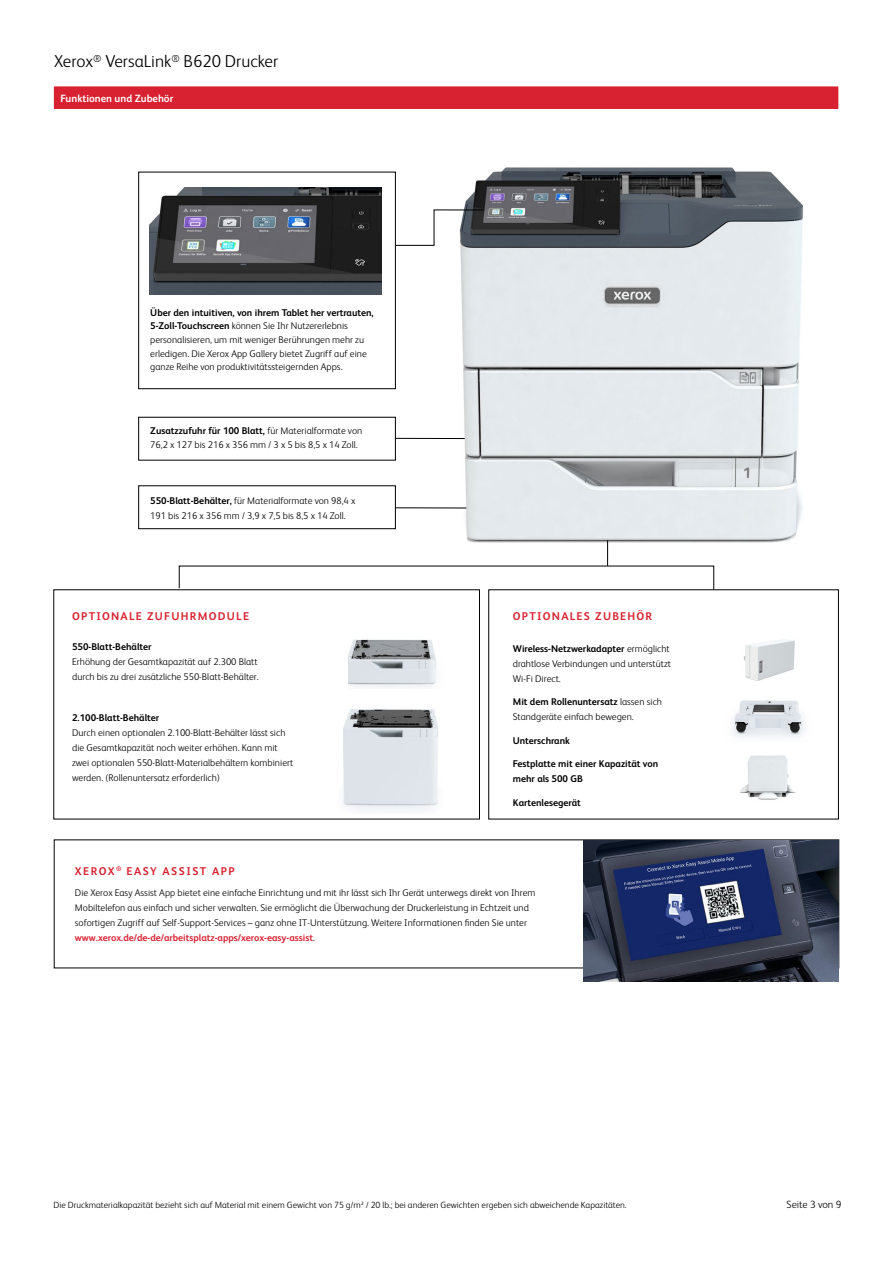
<style>
.page{position:relative;width:893px;height:1263px;background:#fff}
.page>*{position:absolute;margin:0;border:0;box-sizing:border-box;transform-origin:0 0}
.t1{font:300 17.25px "Xerox Sans";color:#000}
.t2{font:700 11.25px "Xerox Sans";letter-spacing:.11em;color:#d82231}
.t3{font:700 11.25px "Xerox Sans";letter-spacing:.13em;color:#d82231}
.t4{font:700 10.5px "Xerox Sans";color:#fff}
.t5{font:300 10.5px "Xerox Sans";color:#000}
.t6{font:300 9.75px/15px "Xerox Sans";color:#000}
.t7{font:700 9.75px/15px "Xerox Sans";color:#000}
.t8{font:300 9px "Xerox Sans";color:#000}
.s1{font-weight:700}
.s2{font-weight:700;color:#d82231}
</style>
<div class="page">
<img style="left:433px;top:167px;width:371px;height:407px">
<div style="left:54px;top:87px;width:784px;height:21px;background:#d92231"></div>
<hr style="left:54px;top:108px;width:784px;height:1px;background:#d92231">
<svg style="left:54px;top:839px;width:785px;height:129px"></svg>
<svg style="left:138px;top:172px;width:258px;height:217px"></svg>
<svg style="left:138px;top:417px;width:258px;height:43px"></svg>
<svg style="left:138px;top:485px;width:258px;height:44px"></svg>
<svg style="left:488px;top:589px;width:351px;height:230px"></svg>
<svg style="left:53px;top:589px;width:427px;height:230px"></svg>
<img style="left:584px;top:840px;width:255px;height:141px">
<svg style="left:179px;top:540px;width:535px;height:50px"></svg>
<img style="left:150px;top:187px;width:231px;height:108px">
<img style="left:348px;top:631px;width:96px;height:58px">
<img style="left:724px;top:696px;width:88px;height:47px">
<img style="left:338px;top:702px;width:105px;height:112px">
<img style="left:738px;top:631px;width:67px;height:58px">
<hr style="left:396px;top:438px;width:69px;height:1px;background:#000">
<hr style="left:396px;top:507px;width:70px;height:1px;background:#000">
<img style="left:731px;top:745px;width:66px;height:64px">
<svg style="left:395px;top:210px;width:90px;height:36px"></svg>
<h1 class="t1" style="left:54px;top:50px;width:226px">Xerox<sup>®</sup> VersaLink<sup>®</sup> B620 Drucker</h1>
<p class="t4" style="left:60px;top:91px;width:114px">Funktionen und Zubehör</p>
<p class="t6" style="left:150px;top:305px;width:225px;line-height:13.5px"><span class="s1">Über den intuitiven, von ihrem Tablet her vertrauten, 5-Zoll-Touchscreen</span> können Sie Ihr Nutzererlebnis personalisieren, um mit weniger Berührungen mehr zu erledigen. Die Xerox App Gallery bietet Zugriff auf eine ganze Reihe von produktivitätssteigernden Apps.</p>
<p class="t6" style="left:150px;top:424px;width:213px;line-height:13.5px"><span class="s1">Zusatzzufuhr für 100 Blatt,</span> für Materialformate von<br>76,2 x 127 bis 216 x 356 mm / 3 x 5 bis 8,5 x 14 Zoll.</p>
<p class="t6" style="left:150px;top:492px;width:207px"><span class="s1">550-Blatt-Behälter,</span> für Materialformate von 98,4 x<br>191 bis 216 x 356 mm / 3,9 x 7,5 bis 8,5 x 14 Zoll.</p>
<p class="t2" style="left:72px;top:608px;width:178px">OPTIONALE ZUFUHRMODULE</p>
<p class="t2" style="left:513px;top:608px;width:141px">OPTIONALES ZUBEHÖR</p>
<p class="t6" style="left:513px;top:640px;width:160px"><span class="s1">Wireless-Netzwerkadapter</span> ermöglicht drahtlose Verbindungen und unterstützt<br>Wi-Fi Direct.</p>
<p class="t6" style="left:513px;top:694px;width:151px"><span class="s1">Mit dem Rollenuntersatz</span> lassen sich<br>Standgeräte einfach bewegen.</p>
<p class="t7" style="left:513px;top:732px;width:59px">Unterschrank</p>
<p class="t7" style="left:513px;top:756px;width:147px">Festplatte mit einer Kapazität von mehr als 500 GB</p>
<p class="t7" style="left:513px;top:794px;width:69px">Kartenlesegerät</p>
<p class="t7" style="left:72px;top:639px;width:81px">550-Blatt-Behälter</p>
<p class="t6" style="left:72px;top:654px;width:188px">Erhöhung der Gesamtkapazität auf 2.300 Blatt durch bis zu drei zusätzliche 550-Blatt-Behälter.</p>
<p class="t7" style="left:72px;top:709px;width:89px">2.100-Blatt-Behälter</p>
<p class="t6" style="left:72px;top:724px;width:223px">Durch einen optionalen 2.100-Blatt-Behälter lässt sich die Gesamtkapazität noch weiter erhöhen. Kann mit zwei optionalen 550-Blatt-Materialbehältern kombiniert werden. (Rollenuntersatz erforderlich)</p>
<p class="t3" style="left:75px;top:863px;width:161px">XEROX<sup>®</sup> EASY ASSIST APP</p>
<p class="t6" style="left:75px;top:885px;width:462px">Die Xerox Easy Assist App bietet eine einfache Einrichtung und mit ihr lässt sich Ihr Gerät unterwegs direkt von Ihrem Mobiltelefon aus einfach und sicher verwalten. Sie ermöglicht die Überwachung der Druckerleistung in Echtzeit und sofortigen Zugriff auf Self-Support-Services – ganz ohne IT-Unterstützung. Weitere Informationen finden Sie unter <span class="s2">www.xerox.de/de-de/arbeitsplatz-apps/xerox-easy-assist</span>.</p>
<p class="t8" style="left:54px;top:1199px;width:575px">Die Druckmaterialkapazität bezieht sich auf Material mit einem Gewicht von 75 g/m² / 20 lb.; bei anderen Gewichten ergeben sich abweichende Kapazitäten.</p>
<p class="t5" style="left:786px;top:1198px;width:56px">Seite 3 von 9</p>
</div>
